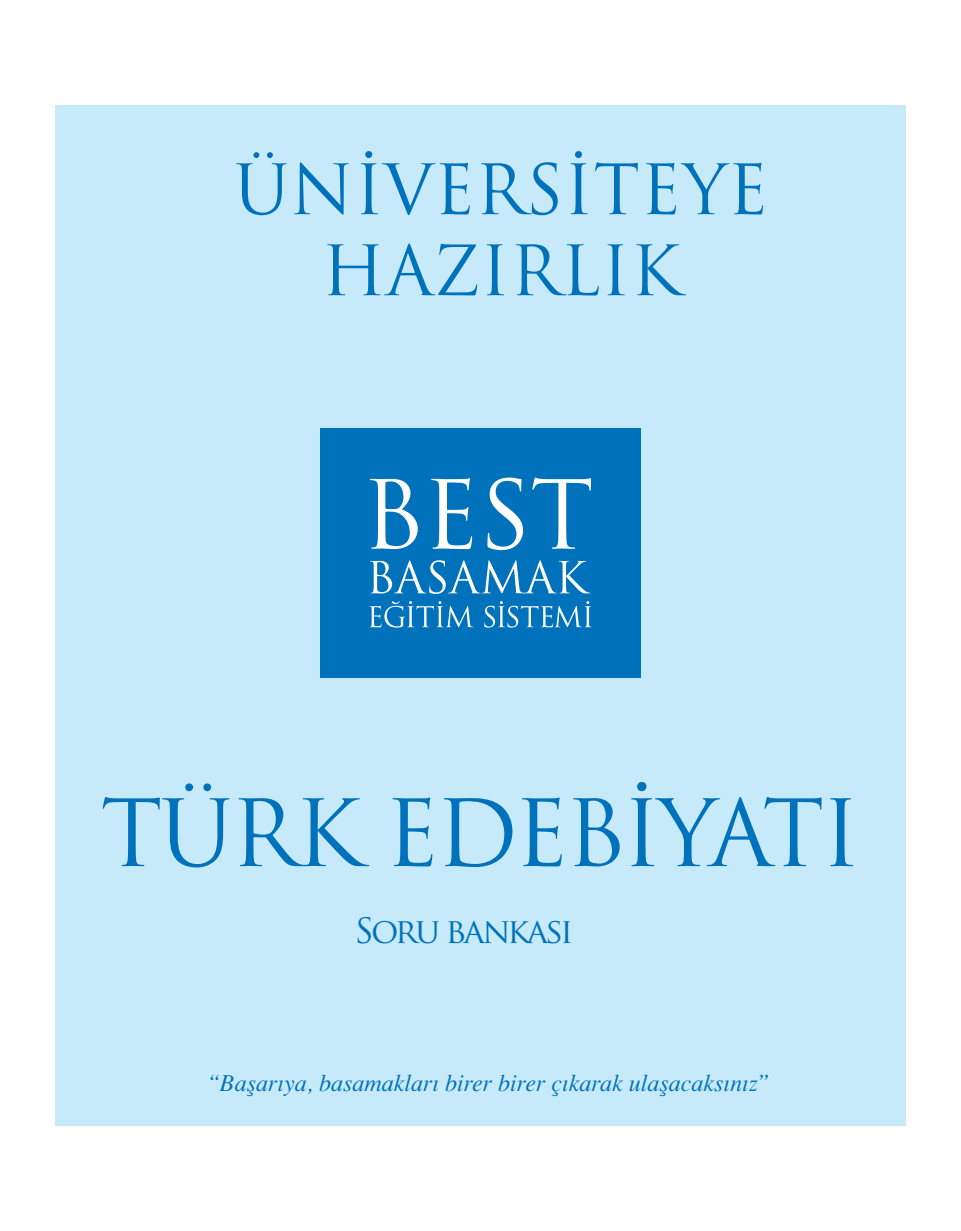
<style>
.page{position:relative;width:961px;height:1231px;background:#fff}
.page>*{position:absolute;margin:0;border:0;box-sizing:border-box;transform-origin:0 0}
.t1{font:90px "Trajan Pro";letter-spacing:-.04em;color:#0072bc}
.t2{font:67.5px "Trajan Pro";color:#0072bc}
.t3{font:34.05px "Trajan Pro";letter-spacing:-.085em;color:#0072bc}
.t4{font:24px "Times Italic Tr";color:#0072bc}
</style>
<div class="page">
<div style="left:55px;top:105px;width:850px;height:1020px;background:#c6eafa"></div>
<div style="left:320px;top:428px;width:320px;height:249px;background:#0072bc"></div>
<svg style="left:370px;top:560px;width:220px;height:34px"></svg>
<svg style="left:370px;top:477px;width:221px;height:73px"></svg>
<svg style="left:369px;top:601px;width:104px;height:26px"></svg>
<svg style="left:484px;top:601px;width:107px;height:26px"></svg>
<p class="t2" style="left:234px;top:147px;width:536px">ÜNİVERSİTEYE</p>
<p class="t2" style="left:321px;top:228px;width:361px">HAZIRLIK</p>
<p class="t1" style="left:100px;top:776px;width:761px">TÜRK EDEBİYATI</p>
<p class="t3" style="left:354px;top:909px;width:220px">Soru bankası</p>
<p class="t4" style="left:207px;top:1069px;width:566px">“Başarıya, basamakları birer birer çıkarak ulaşacaksınız”</p>
</div>
